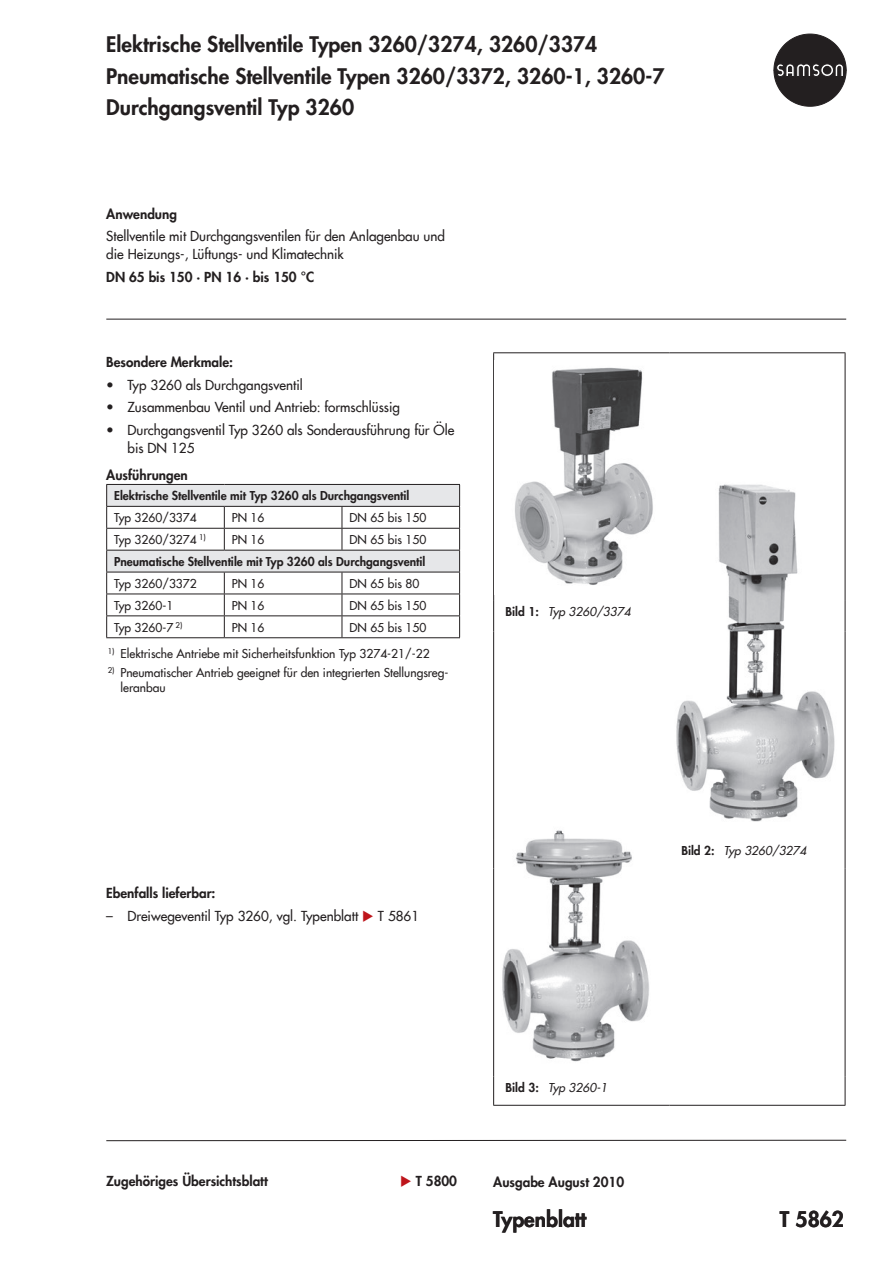
<style>
.page{position:relative;width:893px;height:1263px;background:#fff}
.page>*{position:absolute;margin:0;border:0;box-sizing:border-box;transform-origin:0 0}
.t1{font:800 21px/31.5px "Futura Com";color:#231f20}
.t2{font:500 13.5px/18px "Futura Com";color:#231f20}
.t3{font:800 13.5px "Futura Com";color:#231f20}
.t4{font:500 12px/15px "Futura Com";color:#231f20}
.t5{font:800 12px "Futura Com";color:#231f20}
.t6{font:italic 500 12px "Futura Com";color:#231f20}
.s1{font-family:"Futura";font-weight:400}
.s2{font-weight:800;font-style:normal}
.s3{color:#be151b}
</style>
<div class="page">
<hr style="left:493px;top:352px;width:176px;height:1px;background:#231f20">
<hr style="left:493px;top:353px;width:1px;height:247px;background:#231f20">
<hr style="left:669px;top:352px;width:176px;height:1px;background:#231f20">
<hr style="left:845px;top:353px;width:1px;height:247px;background:#231f20">
<hr style="left:493px;top:600px;width:1px;height:32px;background:#231f20">
<hr style="left:845px;top:600px;width:1px;height:32px;background:#231f20">
<hr style="left:493px;top:632px;width:1px;height:207px;background:#231f20">
<hr style="left:845px;top:632px;width:1px;height:207px;background:#231f20">
<hr style="left:493px;top:839px;width:1px;height:30px;background:#231f20">
<hr style="left:845px;top:839px;width:1px;height:30px;background:#231f20">
<hr style="left:493px;top:869px;width:1px;height:207px;background:#231f20">
<hr style="left:845px;top:869px;width:1px;height:207px;background:#231f20">
<svg style="left:493px;top:1076px;width:1px;height:29px"></svg>
<svg style="left:845px;top:1076px;width:1px;height:29px"></svg>
<hr style="left:493px;top:1105px;width:176px;height:1px;background:#231f20">
<hr style="left:669px;top:1105px;width:176px;height:1px;background:#231f20">
<img style="left:515px;top:367px;width:138px;height:218px">
<img style="left:676px;top:484px;width:159px;height:338px">
<img style="left:502px;top:830px;width:147px;height:232px">
<svg style="left:106px;top:484px;width:354px;height:153px"></svg>
<hr style="left:106px;top:637px;width:118px;height:1px;background:#231f20">
<hr style="left:224px;top:637px;width:118px;height:1px;background:#231f20">
<hr style="left:342px;top:637px;width:118px;height:1px;background:#231f20">
<svg style="left:774px;top:34px;width:72px;height:72px"></svg>
<hr style="left:106px;top:319px;width:740px;height:1px;background:#231f20">
<svg style="left:106px;top:1139px;width:741px;height:2px"></svg>
<h1 class="t1" style="left:106px;top:28px;width:560px">Elektrische Stellventile Typen 3260/3274, 3260/3374<br>Pneumatische Stellventile Typen 3260/3372, 3260-1, 3260-7<br>Durchgangsventil Typ 3260</h1>
<p class="t3" style="left:106px;top:203px;width:72px">Anwendung</p>
<p class="t2" style="left:106px;top:226px;width:340px">Stellventile mit Durchgangsventilen für den Anlagenbau und die Heizungs-, Lüftungs- und Klimatechnik</p>
<p class="t3" style="left:106px;top:266px;width:209px">DN 65 bis 150 · PN 16 · bis 150 °C</p>
<p class="t3" style="left:106px;top:352px;width:128px">Besondere Merkmale:</p>
<p class="t2" style="left:106px;top:375px;width:198px"><span class="s1">•</span> Typ 3260 als Durchgangsventil</p>
<p class="t2" style="left:106px;top:397px;width:295px"><span class="s1">•</span> Zusammenbau Ventil und Antrieb: formschlüssig</p>
<p class="t2" style="left:128px;top:420px;width:328px;text-indent:-21px"><span class="s1">•</span> Durchgangsventil Typ 3260 als Sonderausführung für Öle bis DN 125</p>
<p class="t3" style="left:106px;top:464px;width:83px">Ausführungen</p>
<p class="t5" style="left:114px;top:487px;width:297px">Elektrische Stellventile mit Typ 3260 als Durchgangsventil</p>
<p class="t4" style="left:114px;top:510px;width:84px">Typ 3260/3374</p>
<p class="t4" style="left:232px;top:510px;width:34px">PN 16</p>
<p class="t4" style="left:349px;top:510px;width:78px">DN 65 bis 150</p>
<p class="t4" style="left:114px;top:532px;width:93px">Typ 3260/3274 <sup>1)</sup></p>
<p class="t4" style="left:232px;top:532px;width:34px">PN 16</p>
<p class="t4" style="left:349px;top:532px;width:78px">DN 65 bis 150</p>
<p class="t5" style="left:114px;top:552px;width:313px">Pneumatische Stellventile mit Typ 3260 als Durchgangsventil</p>
<p class="t4" style="left:114px;top:575px;width:84px">Typ 3260/3372</p>
<p class="t4" style="left:232px;top:575px;width:34px">PN 16</p>
<p class="t4" style="left:349px;top:575px;width:71px">DN 65 bis 80</p>
<p class="t4" style="left:114px;top:597px;width:61px">Typ 3260-1</p>
<p class="t4" style="left:232px;top:597px;width:34px">PN 16</p>
<p class="t4" style="left:349px;top:597px;width:78px">DN 65 bis 150</p>
<p class="t4" style="left:114px;top:619px;width:70px">Typ 3260-7 <sup>2)</sup></p>
<p class="t4" style="left:232px;top:619px;width:34px">PN 16</p>
<p class="t4" style="left:349px;top:619px;width:78px">DN 65 bis 150</p>
<p class="t4" style="left:108px;top:645px;width:323px"><sup>1)</sup> Elektrische Antriebe mit Sicherheitsfunktion Typ 3274-21/-22</p>
<p class="t4" style="left:121px;top:665px;width:329px;text-indent:-13px"><sup>2)</sup> Pneumatischer Antrieb geeignet für den integrierten Stellungsreg&shy;leranbau</p>
<p class="t6" style="left:506px;top:603px;width:127px"><span class="s2">Bild 1:</span> Typ 3260/3374</p>
<p class="t3" style="left:106px;top:883px;width:111px">Ebenfalls lieferbar:</p>
<p class="t2" style="left:106px;top:906px;width:314px"><span class="s1">–</span> Dreiwegeventil Typ 3260, vgl. Typenblatt <span class="s3">◆</span> T 5861</p>
<p class="t6" style="left:681px;top:841px;width:127px"><span class="s2">Bild 2:</span> Typ 3260/3274</p>
<p class="t6" style="left:506px;top:1079px;width:103px"><span class="s2">Bild 3:</span> Typ 3260-1</p>
<p class="t3" style="left:106px;top:1171px;width:163px">Zugehöriges Übersichtsblatt</p>
<p class="t3" style="left:400px;top:1171px;width:58px"><span class="s3">◆</span> T 5800</p>
<p class="t3" style="left:493px;top:1172px;width:132px">Ausgabe August 2010</p>
<h1 class="t1" style="left:493px;top:1203px;width:95px">Typenblatt</h1>
<h1 class="t1" style="left:780px;top:1203px;width:66px">T 5862</h1>
</div>
